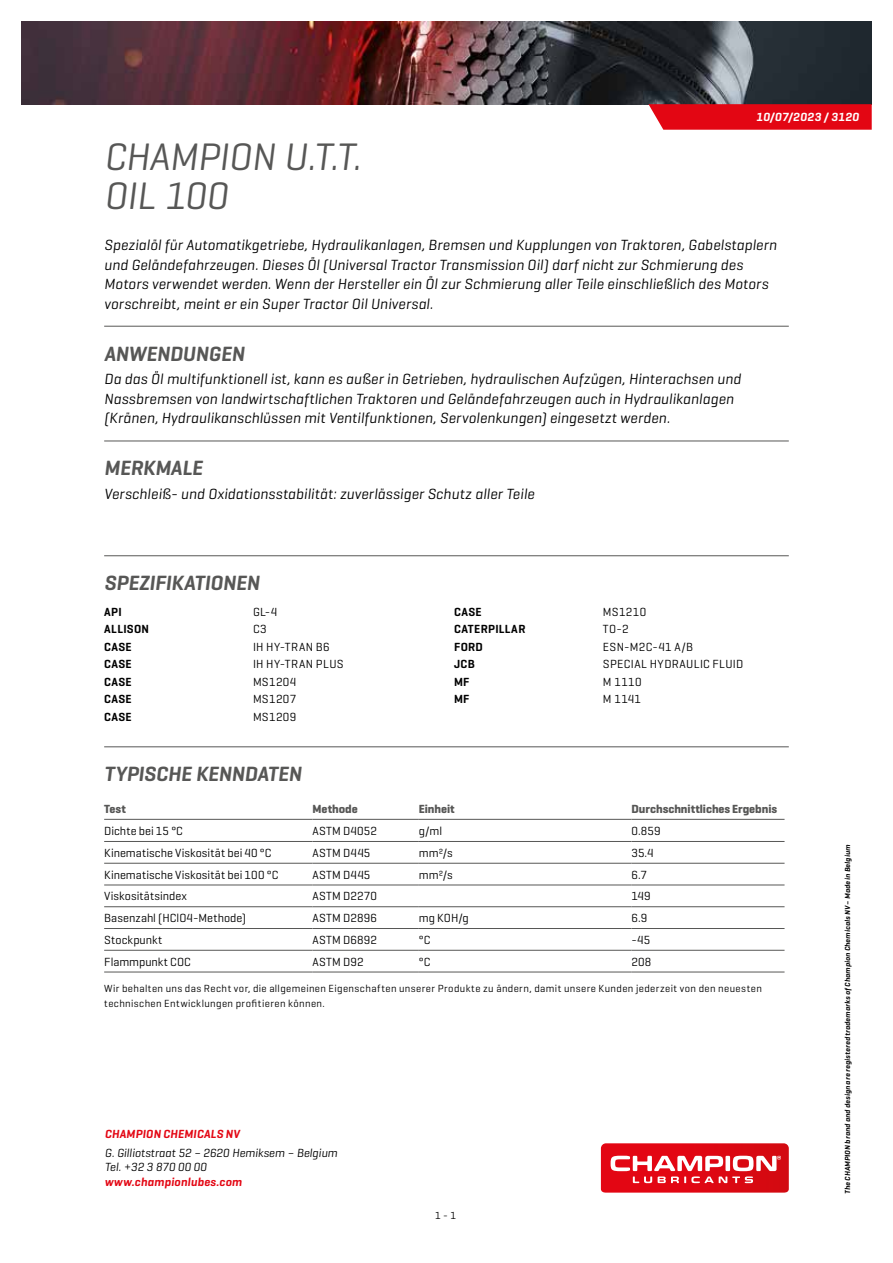
<style>
.page{position:relative;width:893px;height:1263px;background:#fff}
.page>*{position:absolute;margin:0;border:0;box-sizing:border-box;transform-origin:0 0}
.t1{font:italic 39px/39px "Geogrotesque";letter-spacing:-.005em;color:#575756}
.t2{font:italic 600 21px "Geogrotesque";letter-spacing:-.005em;color:#575756}
.t3{font:italic 15px/19.5px "Geogrotesque";letter-spacing:.01em;color:#000}
.t4{font:12px "Geogrotesque";letter-spacing:.015em;color:#000}
.t5{font:600 12px "Geogrotesque";letter-spacing:.03em;color:#000}
.t6{font:italic 12px/14.4px "Geogrotesque";color:#000}
.t7{font:700 12px "Geogrotesque";letter-spacing:-.005em;color:#575756}
.t8{font:italic 600 12px "Geogrotesque";letter-spacing:.015em;color:#e30613}
.t9{font:italic 600 12px "Geogrotesque";letter-spacing:.025em;color:#fff}
.t10{font:12px "Geogrotesque";letter-spacing:.04em;color:#000}
.t11{font:12px "Geogrotesque";letter-spacing:-.005em;color:#000}
.t12{font:12px "Geogrotesque";letter-spacing:.045em;color:#000}
.t13{font:10.5px/15px "Geogrotesque";letter-spacing:.035em;color:#000}
.t14{font:italic 600 7.5px "Geogrotesque";letter-spacing:.025em;color:#000}
</style>
<div class="page">
<svg style="left:601px;top:1143px;width:188px;height:49px;background:#e43740"></svg>
<img style="left:21px;top:21px;width:851px;height:83px">
<svg style="left:648px;top:104px;width:224px;height:26px;background:#e3121e"></svg>
<hr style="left:104px;top:326px;width:685px;height:1px;background:#575756">
<hr style="left:104px;top:441px;width:685px;height:1px;background:#575756">
<hr style="left:104px;top:555px;width:685px;height:1px;background:#575756">
<hr style="left:104px;top:746px;width:685px;height:1px;background:#575756">
<hr style="left:104px;top:819px;width:209px;height:1px;background:#575756">
<hr style="left:313px;top:819px;width:106px;height:1px;background:#575756">
<hr style="left:419px;top:819px;width:212px;height:1px;background:#575756">
<hr style="left:631px;top:819px;width:153px;height:1px;background:#575756">
<hr style="left:104px;top:841px;width:209px;height:1px;background:#575756">
<hr style="left:313px;top:841px;width:106px;height:1px;background:#575756">
<hr style="left:419px;top:841px;width:212px;height:1px;background:#575756">
<hr style="left:631px;top:841px;width:153px;height:1px;background:#575756">
<hr style="left:104px;top:863px;width:209px;height:1px;background:#575756">
<hr style="left:313px;top:863px;width:106px;height:1px;background:#575756">
<hr style="left:419px;top:863px;width:212px;height:1px;background:#575756">
<hr style="left:631px;top:863px;width:153px;height:1px;background:#575756">
<hr style="left:104px;top:885px;width:209px;height:1px;background:#575756">
<hr style="left:313px;top:885px;width:106px;height:1px;background:#575756">
<hr style="left:419px;top:885px;width:212px;height:1px;background:#575756">
<hr style="left:631px;top:885px;width:153px;height:1px;background:#575756">
<hr style="left:104px;top:906px;width:209px;height:1px;background:#575756">
<hr style="left:313px;top:906px;width:106px;height:1px;background:#575756">
<hr style="left:419px;top:906px;width:212px;height:1px;background:#575756">
<hr style="left:631px;top:906px;width:153px;height:1px;background:#575756">
<hr style="left:104px;top:928px;width:209px;height:1px;background:#575756">
<hr style="left:313px;top:928px;width:106px;height:1px;background:#575756">
<hr style="left:419px;top:928px;width:212px;height:1px;background:#575756">
<hr style="left:631px;top:928px;width:153px;height:1px;background:#575756">
<hr style="left:104px;top:950px;width:209px;height:1px;background:#575756">
<hr style="left:313px;top:950px;width:106px;height:1px;background:#575756">
<hr style="left:419px;top:950px;width:212px;height:1px;background:#575756">
<hr style="left:631px;top:950px;width:153px;height:1px;background:#575756">
<hr style="left:104px;top:972px;width:209px;height:1px;background:#575756">
<hr style="left:313px;top:972px;width:106px;height:1px;background:#575756">
<hr style="left:419px;top:972px;width:212px;height:1px;background:#575756">
<hr style="left:631px;top:972px;width:153px;height:1px;background:#575756">
<p class="t9" style="left:756px;top:110px;width:104px">10/07/2023 / 3120</p>
<h1 class="t1" style="left:104px;top:136px;width:258px">CHAMPION U.T.T.<br>OIL 100</h1>
<p class="t3" style="left:104px;top:235px;width:674px">Spezialöl für Automatikgetriebe, Hydraulikanlagen, Bremsen und Kupplungen von Traktoren, Gabelstaplern und Geländefahrzeugen. Dieses Öl (Universal Tractor Transmission Oil) darf nicht zur Schmierung des Motors verwendet werden. Wenn der Hersteller ein Öl zur Schmierung aller Teile einschließlich des Motors vorschreibt, meint er ein Super Tractor Oil Universal.</p>
<h2 class="t2" style="left:104px;top:340px;width:142px">ANWENDUNGEN</h2>
<p class="t3" style="left:104px;top:369px;width:638px">Da das Öl multifunktionell ist, kann es außer in Getrieben, hydraulischen Aufzügen, Hinterachsen und<br>Nassbremsen von landwirtschaftlichen Traktoren und Geländefahrzeugen auch in Hydraulikanlagen (Kränen, Hydraulikanschlüssen mit Ventilfunktionen, Servolenkungen) eingesetzt werden.</p>
<h2 class="t2" style="left:104px;top:455px;width:100px">MERKMALE</h2>
<p class="t3" style="left:104px;top:484px;width:432px">Verschleiß- und Oxidationsstabilität: zuverlässiger Schutz aller Teile</p>
<h2 class="t2" style="left:104px;top:570px;width:157px">SPEZIFIKATIONEN</h2>
<p class="t5" style="left:104px;top:604px;width:19px">API</p>
<p class="t4" style="left:253px;top:604px;width:26px">GL-4</p>
<p class="t5" style="left:104px;top:621px;width:46px">ALLISON</p>
<p class="t4" style="left:253px;top:621px;width:15px">C3</p>
<p class="t5" style="left:104px;top:639px;width:29px">CASE</p>
<p class="t12" style="left:253px;top:639px;width:78px">IH HY-TRAN B6</p>
<p class="t5" style="left:104px;top:656px;width:29px">CASE</p>
<p class="t10" style="left:253px;top:656px;width:92px">IH HY-TRAN PLUS</p>
<p class="t5" style="left:104px;top:674px;width:29px">CASE</p>
<p class="t4" style="left:253px;top:674px;width:45px">MS1204</p>
<p class="t5" style="left:104px;top:691px;width:29px">CASE</p>
<p class="t4" style="left:253px;top:691px;width:45px">MS1207</p>
<p class="t5" style="left:104px;top:709px;width:29px">CASE</p>
<p class="t4" style="left:253px;top:709px;width:45px">MS1209</p>
<p class="t5" style="left:454px;top:604px;width:29px">CASE</p>
<p class="t4" style="left:603px;top:604px;width:45px">MS1210</p>
<p class="t5" style="left:454px;top:621px;width:73px">CATERPILLAR</p>
<p class="t4" style="left:603px;top:621px;width:27px">TO-2</p>
<p class="t5" style="left:454px;top:639px;width:30px">FORD</p>
<p class="t4" style="left:603px;top:639px;width:92px">ESN-M2C-41 A/B</p>
<p class="t5" style="left:454px;top:656px;width:22px">JCB</p>
<p class="t4" style="left:603px;top:656px;width:142px">SPECIAL HYDRAULIC FLUID</p>
<p class="t5" style="left:454px;top:674px;width:17px">MF</p>
<p class="t4" style="left:603px;top:674px;width:40px">M 1110</p>
<p class="t5" style="left:454px;top:691px;width:17px">MF</p>
<p class="t4" style="left:603px;top:691px;width:39px">M 1141</p>
<h2 class="t2" style="left:104px;top:761px;width:199px">TYPISCHE KENNDATEN</h2>
<p class="t7" style="left:104px;top:801px;width:23px">Test</p>
<p class="t7" style="left:313px;top:801px;width:47px">Methode</p>
<p class="t7" style="left:419px;top:801px;width:37px">Einheit</p>
<p class="t7" style="left:631px;top:801px;width:147px">Durchschnittliches Ergebnis</p>
<p class="t4" style="left:104px;top:823px;width:80px">Dichte bei 15 °C</p>
<p class="t4" style="left:313px;top:823px;width:66px">ASTM D4052</p>
<p class="t4" style="left:419px;top:823px;width:25px">g/ml</p>
<p class="t4" style="left:631px;top:823px;width:31px">0.859</p>
<p class="t4" style="left:104px;top:845px;width:169px">Kinematische Viskosität bei 40 °C</p>
<p class="t4" style="left:313px;top:845px;width:59px">ASTM D445</p>
<p class="t4" style="left:419px;top:845px;width:35px">mm²/s</p>
<p class="t4" style="left:631px;top:845px;width:24px">35.4</p>
<p class="t4" style="left:104px;top:867px;width:176px">Kinematische Viskosität bei 100 °C</p>
<p class="t4" style="left:313px;top:867px;width:59px">ASTM D445</p>
<p class="t4" style="left:419px;top:867px;width:35px">mm²/s</p>
<p class="t4" style="left:631px;top:867px;width:17px">6.7</p>
<p class="t4" style="left:104px;top:889px;width:84px">Viskositätsindex</p>
<p class="t4" style="left:313px;top:889px;width:66px">ASTM D2270</p>
<p class="t4" style="left:631px;top:889px;width:21px">149</p>
<p class="t4" style="left:104px;top:910px;width:143px">Basenzahl (HClO4-Methode)</p>
<p class="t4" style="left:313px;top:910px;width:66px">ASTM D2896</p>
<p class="t4" style="left:419px;top:910px;width:52px">mg KOH/g</p>
<p class="t4" style="left:631px;top:910px;width:17px">6.9</p>
<p class="t4" style="left:104px;top:932px;width:60px">Stockpunkt</p>
<p class="t4" style="left:313px;top:932px;width:66px">ASTM D6892</p>
<p class="t4" style="left:419px;top:932px;width:13px">°C</p>
<p class="t4" style="left:631px;top:932px;width:20px">-45</p>
<p class="t11" style="left:104px;top:954px;width:88px">Flammpunkt COC</p>
<p class="t4" style="left:313px;top:954px;width:53px">ASTM D92</p>
<p class="t4" style="left:419px;top:954px;width:13px">°C</p>
<p class="t4" style="left:631px;top:954px;width:21px">208</p>
<p class="t13" style="left:104px;top:980px;width:659px">Wir behalten uns das Recht vor, die allgemeinen Eigenschaften unserer Produkte zu ändern, damit unsere Kunden jederzeit von den neuesten technischen Entwicklungen profitieren können.</p>
<p class="t8" style="left:105px;top:1126px;width:136px">CHAMPION CHEMICALS NV</p>
<p class="t6" style="left:105px;top:1145px;width:234px">G. Gilliotstraat 52 – 2620 Hemiksem – Belgium<br>Tel. +32 3 870 00 00</p>
<p class="t8" style="left:105px;top:1174px;width:139px">www.championlubes.com</p>
<p class="t13" style="left:435px;top:1207px;width:23px">1 - 1</p>
<p class="t14" style="left:843px;top:1194px;width:351px;rotate:-90deg">The CHAMPION brand and design are registered trademarks of Champion Chemicals NV – Made in Belgium</p>
</div>
